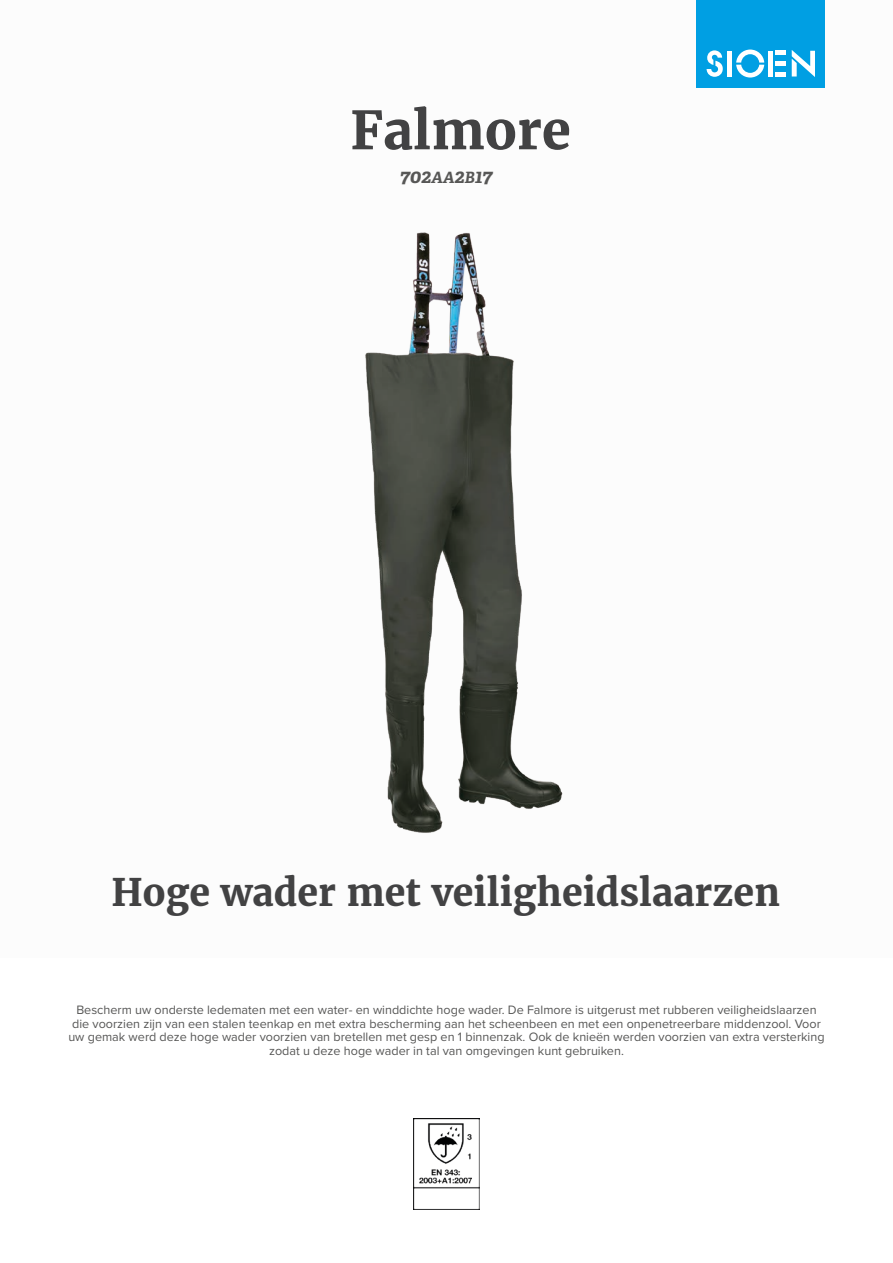
<style>
.page{position:relative;width:893px;height:1263px;background:#fff}
.page>*{position:absolute;margin:0;border:0;box-sizing:border-box;transform-origin:0 0}
.t1{font:700 52.5px "Merriweather";color:#424243}
.t2{font:700 37.5px "Merriweather";color:#424243}
.t3{font:italic 700 19.5px "Adelle";color:#575756}
.t4{font:12.6px/13.6px "Proxima Nova";color:#575756;text-align:center}
.s1{font-size:15.6px}
</style>
<div class="page">
<div style="left:697px;top:0;width:128px;height:88px;background:#009fe3"></div>
<svg style="left:707px;top:50px;width:16px;height:27px"></svg>
<svg style="left:736px;top:50px;width:28px;height:28px"></svg>
<div style="left:727px;top:51px;width:5px;height:26px;background:#fff"></div>
<div style="left:768px;top:51px;width:5px;height:26px;background:#fff"></div>
<div style="left:775px;top:72px;width:11px;height:5px;background:#fff"></div>
<div style="left:775px;top:61px;width:11px;height:5px;background:#fff"></div>
<hr style="left:775px;top:51px;width:11px;height:4px;background:#fff">
<svg style="left:792px;top:50px;width:23px;height:27px"></svg>
<img style="left:413px;top:1118px;width:67px;height:92px">
<img style="left:365px;top:232px;width:198px;height:601px">
<h1 class="t1" style="left:350px;top:95px;width:222px">Falmore</h1>
<h3 class="t3" style="left:400px;top:164px;width:94px">702<span class="s1">AA</span>2<span class="s1">B</span>17</h3>
<h2 class="t2" style="left:111px;top:867px;width:670px">Hoge wader met veiligheidslaarzen</h2>
<p class="t4" style="left:68px;top:1002px;width:758px">Bescherm uw onderste ledematen met een water- en winddichte hoge wader. De Falmore is uitgerust met rubberen veiligheidslaarzen die voorzien zijn van een stalen teenkap en met extra bescherming aan het scheenbeen en met een onpenetreerbare middenzool. Voor uw gemak werd deze hoge wader voorzien van bretellen met gesp en 1 binnenzak. Ook de knieën werden voorzien van extra versterking zodat u deze hoge wader in tal van omgevingen kunt gebruiken.</p>
</div>
